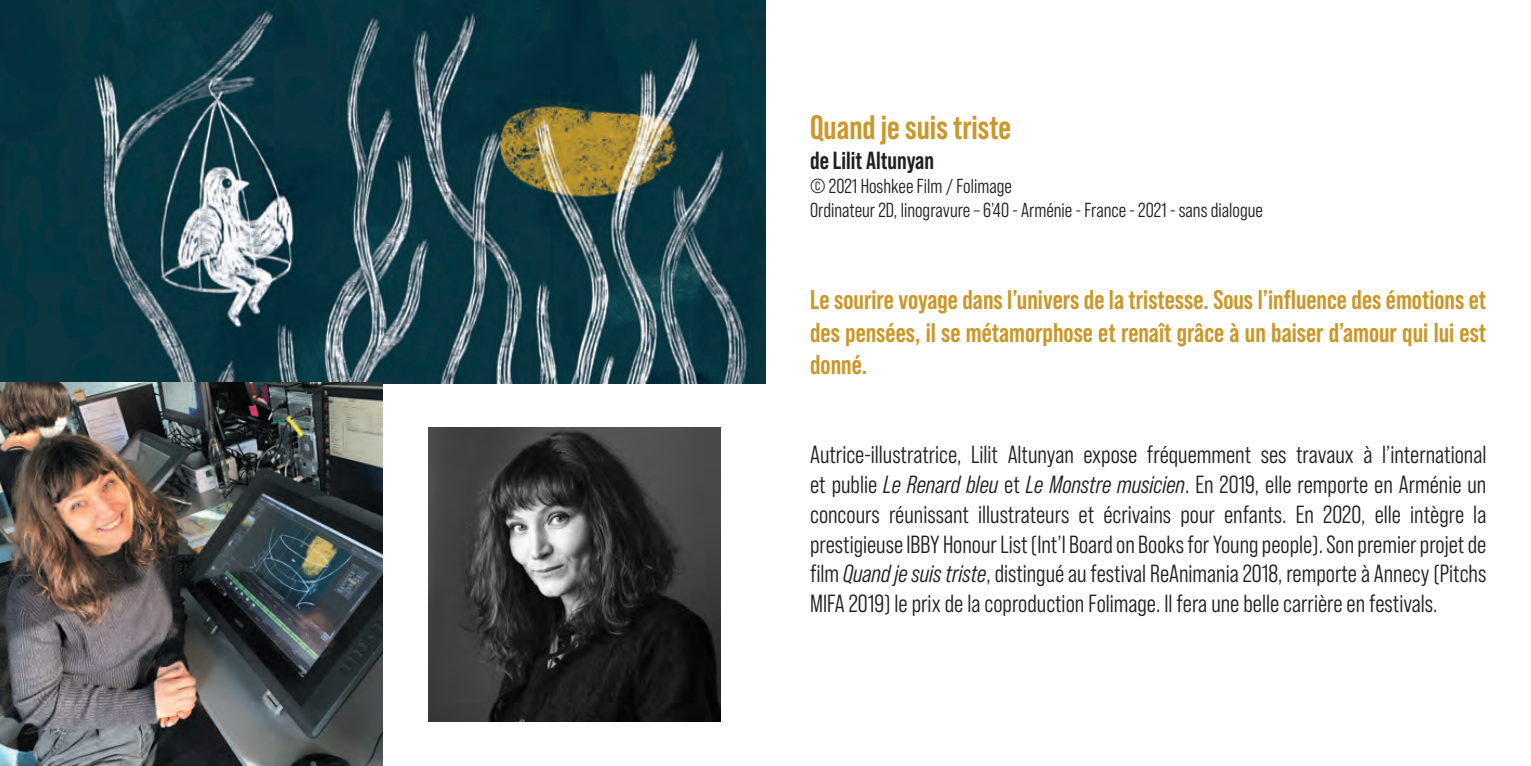
<style>
.page{position:relative;width:1531px;height:766px;background:#fff}
.page>*{position:absolute;margin:0;border:0;box-sizing:border-box;transform-origin:0 0}
.t1{font:700 33.75px "Bebas Neue Pro";color:#ca9729}
.t2{font:700 27px/32.4px "Bebas Neue Pro";color:#ca9729;text-align:justify}
.t3{font:24.75px/29.7px "Bebas Neue Pro Middle";color:#231f20;text-align:justify}
.t4{font:700 24.75px "Bebas Neue Pro";color:#231f20}
.t5{font:20.25px/24.3px "Bebas Neue Pro Middle";color:#231f20}
.s1{font-style:italic}
</style>
<div class="page">
<img style="left:0;top:0;width:765px;height:383px">
<img style="left:0;top:383px;width:383px;height:382px">
<img style="left:429px;top:427px;width:292px;height:294px">
<h1 class="t1" style="left:810px;top:108px;width:202px">Quand je suis triste</h1>
<p class="t4" style="left:810px;top:146px;width:125px">de Lilit Altunyan</p>
<p class="t5" style="left:810px;top:174px;width:454px">© 2021 Hoshkee Film / Folimage<br>Ordinateur 2D, linogravure – 6’40 - Arménie - France - 2021 - sans dialogue</p>
<p class="t2" style="left:810px;top:283px;width:677px">Le sourire voyage dans l’univers de la tristesse. Sous l’influence des émotions et des pensées, il se métamorphose et renaît grâce à un baiser d’amour qui lui est donné.</p>
<p class="t3" style="left:810px;top:440px;width:678px">Autrice-illustratrice, Lilit Altunyan expose fréquemment ses travaux à l’international et publie <span class="s1">Le Renard bleu</span> et <span class="s1">Le Monstre musicien</span>. En 2019, elle remporte en Arménie un concours réunissant illustrateurs et écrivains pour enfants. En 2020, elle intègre la prestigieuse IBBY Honour List (Int’l Board on Books for Young people). Son premier projet de film <span class="s1">Quand je suis triste</span>, distingué au festival ReAnimania 2018, remporte à Annecy (Pitchs MIFA 2019) le prix de la coproduction Folimage. Il fera une belle carrière en festivals.</p>
</div>
